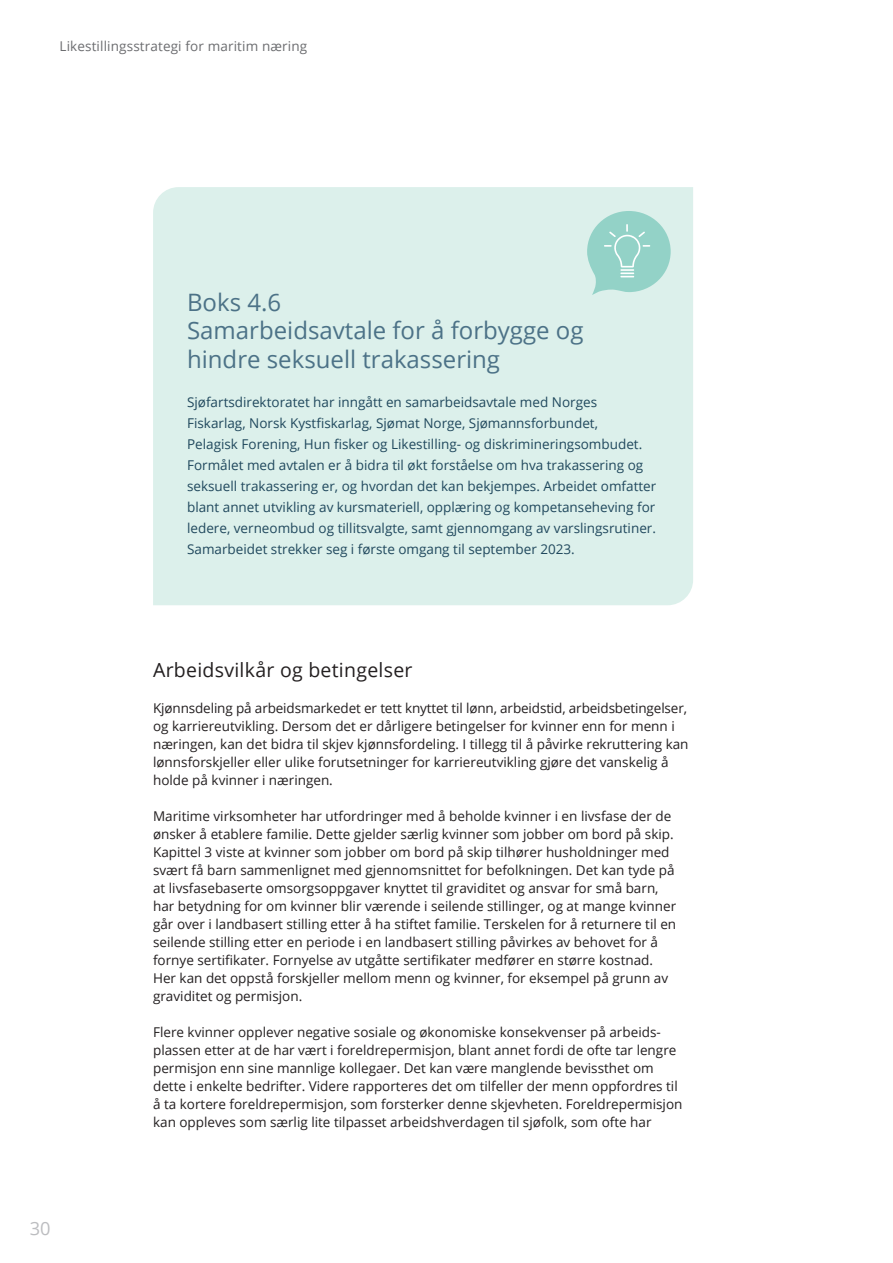
<style>
.page{position:relative;width:893px;height:1263px;background:#fff}
.page>*{position:absolute;margin:0;border:0;box-sizing:border-box;transform-origin:0 0}
.t1{font:24px/28.5px "Open Sans";color:#4c7287}
.UnOverskrift_2{font:19.5px "Open Sans";letter-spacing:.015em;color:#231f20}
.t2{font:18.3px "Open Sans";color:#bcbdc0}
.t3{font:13.5px/18px "Open Sans";color:#231f20}
.Normal_boksetkst_ANL{font:13.5px/21px "Open Sans";color:#20485d}
.t4{font:13.5px "Open Sans";letter-spacing:.01em;color:#6c6d70}
</style>
<div class="page">
<div style="left:153px;top:187px;width:540px;height:418px;background:#dcf0eb"></div>
<svg style="left:587px;top:211px;width:84px;height:84px;background:#a7dad1"></svg>
<p class="t4" style="left:60px;top:37px;width:249px">Likestillingsstrategi for maritim næring</p>
<h3 class="t2" style="left:30px;top:1216px;width:22px">30</h3>
<p class="t1" style="left:187px;top:287px;width:398px">Boks 4.6<br>Samarbeidsavtale for å forbygge og hindre seksuell trakassering</p>
<p class="Normal_boksetkst_ANL" style="left:187px;top:391px;width:471px">Sjøfartsdirektoratet har inngått en samarbeidsavtale med Norges Fiskarlag, Norsk Kystfiskarlag, Sjømat Norge, Sjømannsforbundet,<br>Pelagisk Forening, Hun fisker og Likestilling- og diskrimineringsombudet.<br>Formålet med avtalen er å bidra til økt forståelse om hva trakassering og seksuell trakassering er, og hvordan det kan bekjempes. Arbeidet omfatter blant annet utvikling av kursmateriell, opplæring og kompetanseheving for ledere, verneombud og tillitsvalgte, samt gjennomgang av varslingsrutiner.<br>Samarbeidet strekker seg i første omgang til september 2023.</p>
<h3 class="UnOverskrift_2" style="left:153px;top:656px;width:261px">Arbeidsvilkår og betingelser</h3>
<p class="t3" style="left:153px;top:698px;width:537px">Kjønnsdeling på arbeidsmarkedet er tett knyttet til lønn, arbeidstid, arbeidsbetingelser, og karriereutvikling. Dersom det er dårligere betingelser for kvinner enn for menn i næringen, kan det bidra til skjev kjønnsfordeling. I tillegg til å påvirke rekruttering kan lønnsforskjeller eller ulike forutsetninger for karriereutvikling gjøre det vanskelig å holde på kvinner i næringen.</p>
<p class="t3" style="left:153px;top:806px;width:525px">Maritime virksomheter har utfordringer med å beholde kvinner i en livsfase der de ønsker å etablere familie. Dette gjelder særlig kvinner som jobber om bord på skip.<br>Kapittel 3 viste at kvinner som jobber om bord på skip tilhører husholdninger med svært få barn sammenlignet med gjennomsnittet for befolkningen. Det kan tyde på at livsfasebaserte omsorgsoppgaver knyttet til graviditet og ansvar for små barn, har betydning for om kvinner blir værende i seilende stillinger, og at mange kvinner går over i landbasert stilling etter å ha stiftet familie. Terskelen for å returnere til en seilende stilling etter en periode i en landbasert stilling påvirkes av behovet for å fornye sertifikater. Fornyelse av utgåtte sertifikater medfører en større kostnad.<br>Her kan det oppstå forskjeller mellom menn og kvinner, for eksempel på grunn av graviditet og permisjon.</p>
<p class="t3" style="left:153px;top:1022px;width:531px">Flere kvinner opplever negative sosiale og økonomiske konsekvenser på arbeids&shy;plassen etter at de har vært i foreldrepermisjon, blant annet fordi de ofte tar lengre permisjon enn sine mannlige kollegaer. Det kan være manglende bevissthet om dette i enkelte bedrifter. Videre rapporteres det om tilfeller der menn oppfordres til å ta kortere foreldrepermisjon, som forsterker denne skjevheten. Foreldrepermisjon kan oppleves som særlig lite tilpasset arbeidshverdagen til sjøfolk, som ofte har</p>
</div>
